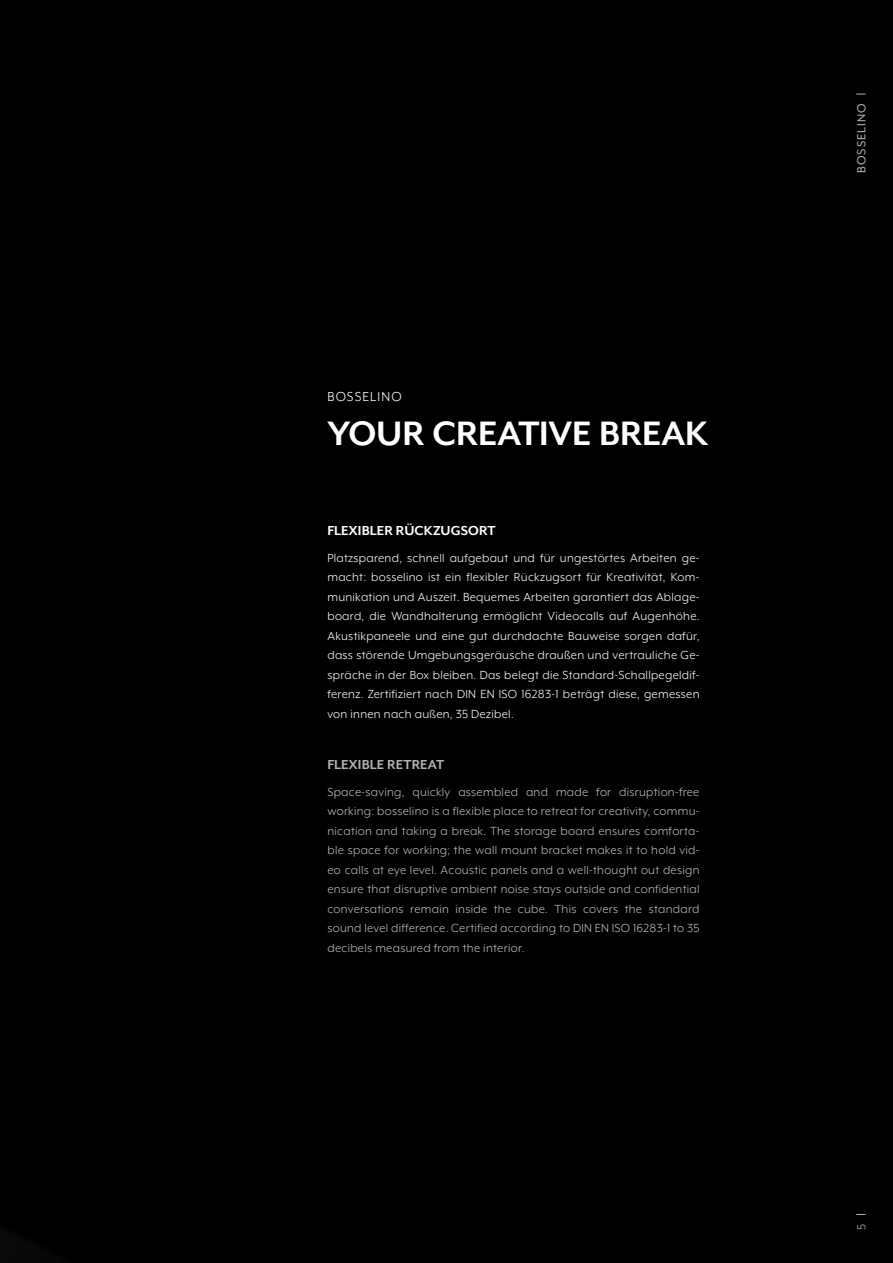
<style>
.page{position:relative;width:893px;height:1263px;background:#000}
.page>*{position:absolute;margin:0;border:0;box-sizing:border-box;transform-origin:0 0}
.t1{font:700 39px "Mr Eaves XL Mod OT";letter-spacing:-.005em;color:#fff}
.t2{font:700 15px "Mr Eaves XL Mod OT";letter-spacing:.005em;color:#fff}
.t3{font:700 15px "Mr Eaves XL Mod OT";letter-spacing:.005em;color:#b3b2b2}
.t4{font:15px "Mr Eaves XL Mod OT";letter-spacing:.075em;color:#fff}
.t5{font:13.5px/19.5px "Mr Eaves XL Mod OT";letter-spacing:.02em;color:#bcbcbc;text-align:justify}
.t6{font:13.5px/19.5px "Mr Eaves XL Mod OT";letter-spacing:.02em;color:#fff;text-align:justify}
.t7{font:13.5px "Mr Eaves XL Mod OT";letter-spacing:.07em;color:#b3b2b2}
.t8{font:13.5px "Mr Eaves XL Mod OT";color:#b3b2b2}
</style>
<div class="page">
<p class="t4" style="left:327px;top:389px;width:76px">BOSSELINO</p>
<h1 class="t1" style="left:327px;top:411px;width:382px">YOUR CREATIVE BREAK</h1>
<p class="t2" style="left:327px;top:522px;width:170px">FLEXIBLER RÜCKZUGSORT</p>
<p class="t6" style="left:327px;top:548px;width:374px">Platzsparend, schnell aufgebaut und für ungestörtes Arbeiten ge&shy;macht: bosselino ist ein flexibler Rückzugsort für Kreativität, Kom&shy;munikation und Auszeit. Bequemes Arbeiten garantiert das Ablage&shy;board, die Wandhalterung ermöglicht Videocalls auf Augenhöhe.<br>Akustikpaneele und eine gut durchdachte Bauweise sorgen dafür, dass störende Umgebungsgeräusche draußen und vertrauliche Ge&shy;spräche in der Box bleiben. Das belegt die Standard-Schallpegeldif&shy;ferenz. Zertifiziert nach DIN EN ISO 16283-1 beträgt diese, gemessen von innen nach außen, 35 Dezibel.</p>
<p class="t3" style="left:327px;top:756px;width:118px">FLEXIBLE RETREAT</p>
<p class="t5" style="left:327px;top:782px;width:374px">Space-saving, quickly assembled and made for disruption-free working: bosselino is a flexible place to retreat for creativity, commu&shy;nication and taking a break. The storage board ensures comforta&shy;ble space for working; the wall mount bracket makes it to hold vid&shy;eo calls at eye level. Acoustic panels and a well-thought out design ensure that disruptive ambient noise stays outside and confidential conversations remain inside the cube. This covers the standard sound level difference. Certified according to DIN EN ISO 16283-1 to 35 decibels measured from the interior.</p>
<p class="t7" style="left:854px;top:173px;width:70px;rotate:-90deg">BOSSELINO</p>
<p class="t8" style="left:854px;top:1230px;width:8px;rotate:-90deg">5</p>
</div>
